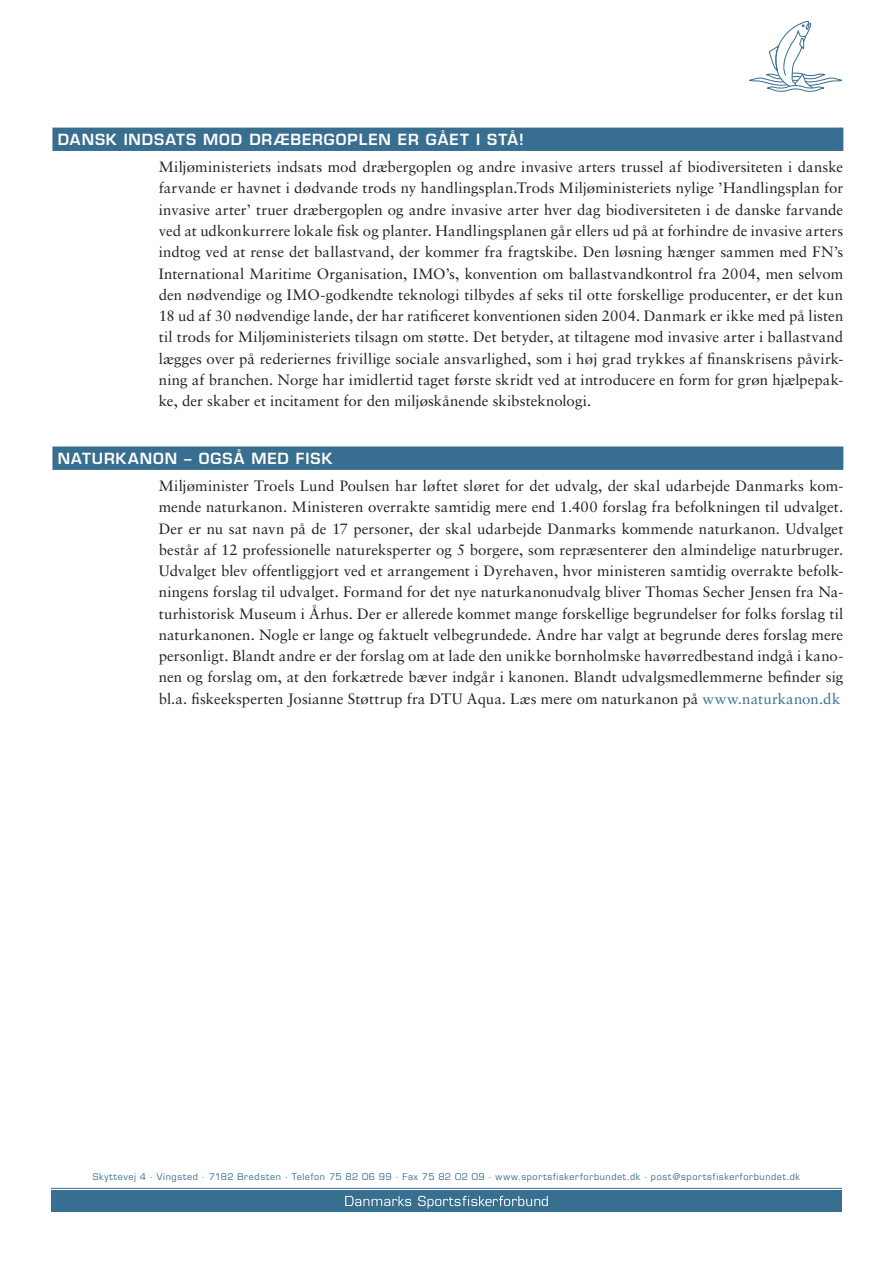
<style>
.page{position:relative;width:893px;height:1263px;background:#fff}
.page>*{position:absolute;margin:0;border:0;box-sizing:border-box;transform-origin:0 0}
.t1{font:15px/21.3px "Sabon";letter-spacing:.005em;color:#231f20;text-align:justify}
.t2{font:600 15px "Eurostile";letter-spacing:.06em;color:#fff}
.t3{font:9px "Eurostile";letter-spacing:.07em;color:#386e8f}
.s1{color:#386e8f}
</style>
<div class="page">
<div style="left:51px;top:1191px;width:791px;height:21px;background:#386e8f"></div>
<svg style="left:345px;top:1196px;width:66px;height:10px"></svg>
<svg style="left:418px;top:1196px;width:130px;height:12px"></svg>
<hr style="left:51px;top:1188px;width:791px;height:1px;background:#386e8f">
<div style="left:52px;top:128px;width:791px;height:23px;background:#386e8f"></div>
<div style="left:52px;top:446px;width:791px;height:24px;background:#386e8f"></div>
<svg style="left:749px;top:21px;width:93px;height:71px"></svg>
<p class="t2" style="left:58px;top:130px;width:467px">DANSK INDSATS MOD DRÆBERGOPLEN ER GÅET I STÅ!</p>
<p class="t1" style="left:159px;top:156px;width:686px">Miljøministeriets indsats mod dræbergoplen og andre invasive arters trussel af biodiversiteten i danske farvande er havnet i dødvande trods ny handlingsplan.Trods Miljøministeriets nylige ’Handlingsplan for invasive arter’ truer dræbergoplen og andre invasive arter hver dag biodiversiteten i de danske farvande ved at udkonkurrere lokale fisk og planter. Handlingsplanen går ellers ud på at forhindre de invasive arters indtog ved at rense det ballastvand, der kommer fra fragtskibe. Den løsning hænger sammen med FN’s International Maritime Organisation, IMO’s, konvention om ballastvandkontrol fra 2004, men selvom den nødvendige og IMO-godkendte teknologi tilbydes af seks til otte forskellige producenter, er det kun 18 ud af 30 nødvendige lande, der har ratificeret konventionen siden 2004. Danmark er ikke med på listen til trods for Miljøministeriets tilsagn om støtte. Det betyder, at tiltagene mod invasive arter i ballastvand lægges over på rederiernes frivillige sociale ansvarlighed, som i høj grad trykkes af finanskrisens påvirk&shy;ning af branchen. Norge har imidlertid taget første skridt ved at introducere en form for grøn hjælpepak&shy;ke, der skaber et incitament for den miljøskånende skibsteknologi.</p>
<p class="t2" style="left:58px;top:449px;width:276px">NATURKANON – OGSÅ MED FISK</p>
<p class="t1" style="left:159px;top:475px;width:686px">Miljøminister Troels Lund Poulsen har løftet sløret for det udvalg, der skal udarbejde Danmarks kom&shy;mende naturkanon. Ministeren overrakte samtidig mere end 1.400 forslag fra befolkningen til udvalget.<br>Der er nu sat navn på de 17 personer, der skal udarbejde Danmarks kommende naturkanon. Udvalget består af 12 professionelle natureksperter og 5 borgere, som repræsenterer den almindelige naturbruger.<br>Udvalget blev offentliggjort ved et arrangement i Dyrehaven, hvor ministeren samtidig overrakte befolk&shy;ningens forslag til udvalget. Formand for det nye naturkanonudvalg bliver Thomas Secher Jensen fra Na&shy;turhistorisk Museum i Århus. Der er allerede kommet mange forskellige begrundelser for folks forslag til naturkanonen. Nogle er lange og faktuelt velbegrundede. Andre har valgt at begrunde deres forslag mere personligt. Blandt andre er der forslag om at lade den unikke bornholmske havørredbestand indgå i kano&shy;nen og forslag om, at den forkætrede bæver indgår i kanonen. Blandt udvalgsmedlemmerne befinder sig bl.a. fiskeeksperten Josianne Støttrup fra DTU Aqua. Læs mere om naturkanon på <span class="s1">www.naturkanon.dk</span></p>
<p class="t3" style="left:93px;top:1171px;width:708px">Skyttevej 4 · Vingsted · 7182 Bredsten · Telefon 75 82 06 99 · Fax 75 82 02 09 · www.sportsfiskerforbundet.dk · post@sportsfiskerforbundet.dk</p>
</div>
